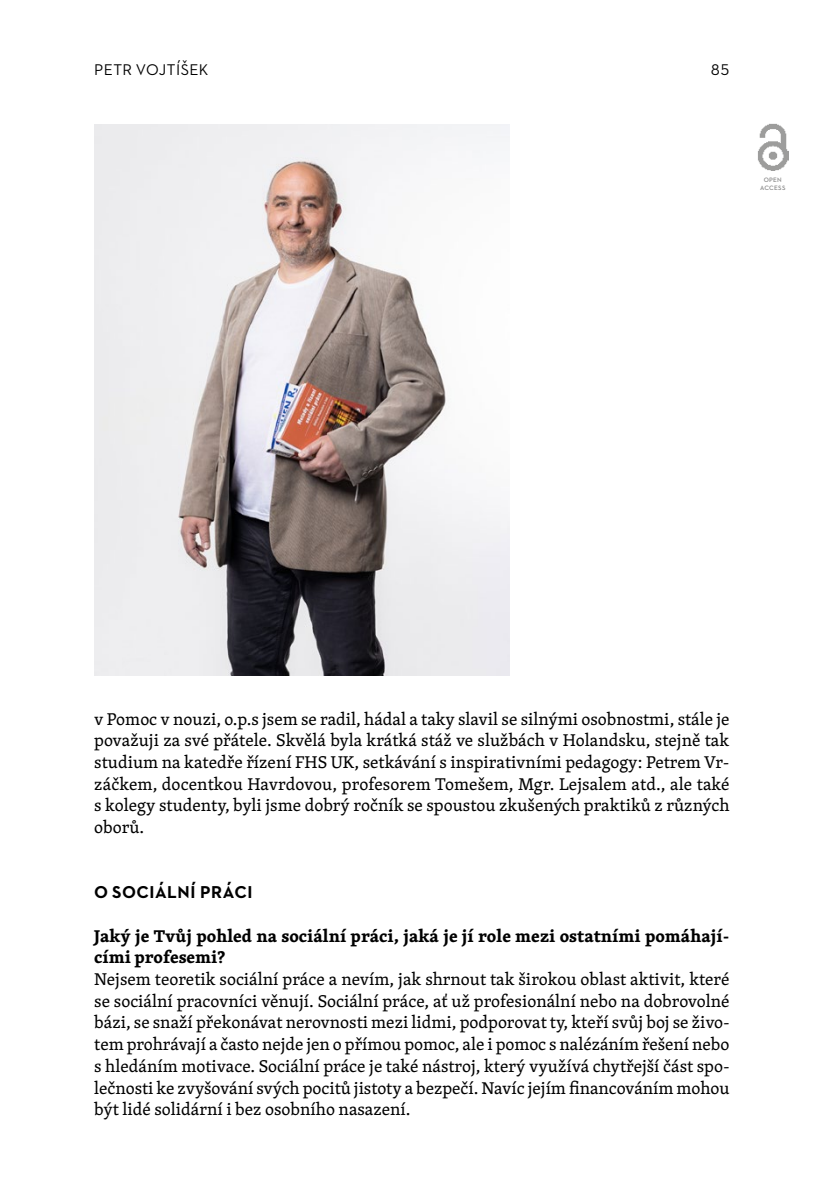
<style>
.page{position:relative;width:814px;height:1191px;background:#fff}
.page>*{position:absolute;margin:0;border:0;box-sizing:border-box;transform-origin:0 0}
.t1{font:17.5px/21.7px "Skolar PE";color:#000;text-align:justify}
.t2{font:700 17.5px/21.7px "Skolar PE";letter-spacing:.005em;color:#000}
.t3{font:700 17.5px "Neutraface 2 Text";letter-spacing:.03em;color:#000}
.t4{font:15.75px "Neutraface 2 Text";color:#000}
.t5{font:600 6.48px/8.8px "Neutraface 2 Text";letter-spacing:.035em;color:#878787;text-align:center}
</style>
<div class="page">
<img style="left:94px;top:124px;width:415px;height:551px">
<img style="left:758px;top:123px;width:30px;height:48px">
<p class="t4" style="left:94px;top:60px;width:10px">petr</p>
<p class="t4" style="left:136px;top:60px;width:20px">vojtíšek</p>
<p class="t4" style="left:710px;top:60px;width:20px">85</p>
<p class="t5" style="left:760px;top:175px;width:27px">OPEN<br>ACCESS</p>
<p class="t1" style="left:94px;top:707px;width:637px">v Pomoc v nouzi, o.p.s jsem se radil, hádal a taky slavil se silnými osobnostmi, stále je považuji za své přátele. Skvělá byla krátká stáž ve službách v Holandsku, stejně tak studium na katedře řízení FHS UK, setkávání s inspirativními pedagogy: Petrem Vr&shy;záčkem, docentkou Havrdovou, profesorem Tomešem, Mgr. Lejsalem atd., ale také s kolegy studenty, byli jsme dobrý ročník se spoustou zkušených praktiků z různých oborů.</p>
<p class="t3" style="left:94px;top:881px;width:160px">O SOCIÁLNÍ PRÁCI</p>
<p class="t2" style="left:94px;top:924px;width:636px">Jaký je Tvůj pohled na sociální práci, jaká je jí role mezi ostatními pomáhají&shy;cími profesemi?</p>
<p class="t1" style="left:94px;top:967px;width:637px">Nejsem teoretik sociální práce a nevím, jak shrnout tak širokou oblast aktivit, které se sociální pracovníci věnují. Sociální práce, ať už profesionální nebo na dobrovolné bázi, se snaží překonávat nerovnosti mezi lidmi, podporovat ty, kteří svůj boj se živo&shy;tem prohrávají a často nejde jen o přímou pomoc, ale i pomoc s nalézáním řešení nebo s hledáním motivace. Sociální práce je také nástroj, který využívá chytřejší část spo&shy;lečnosti ke zvyšování svých pocitů jistoty a bezpečí. Navíc jejím financováním mohou být lidé solidární i bez osobního nasazení.</p>
</div>
